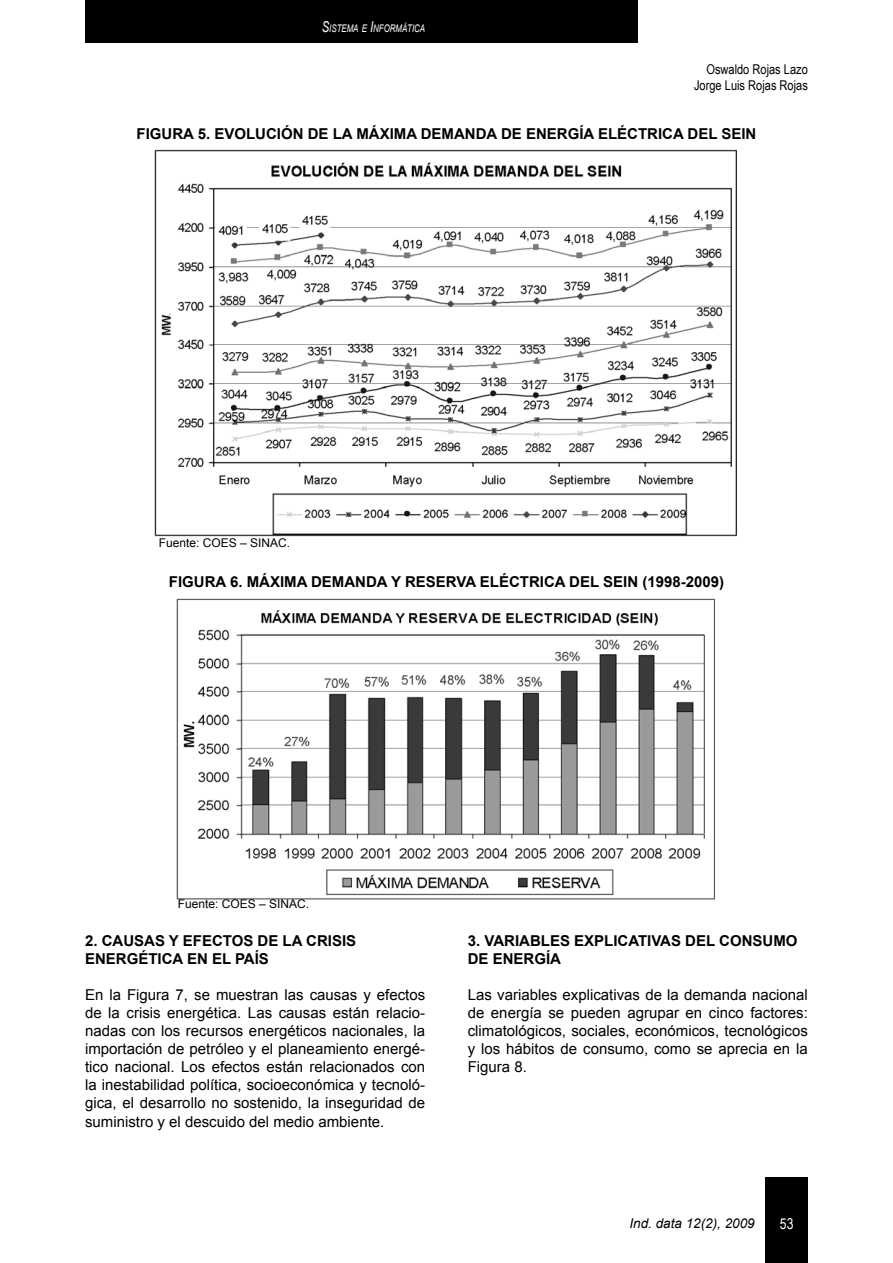
<style>
.page{position:relative;width:893px;height:1263px;background:#fff}
.page>*{position:absolute;margin:0;border:0;box-sizing:border-box;transform-origin:0 0}
.t1{font:15px/18px "Arial";color:#000;text-align:justify}
.t2{font:700 15px/18px "Arial";color:#000}
.t3{font:15px "Arial Narrow";color:#fff}
.t4{font:13.5px/16.2px "Arial Narrow";color:#000;text-align:right}
.t5{font:italic 13.5px "Arial";color:#000}
.t6{font:12px "Arial";color:#000}
.t7{font:italic 10.5px "Arial";color:#fff;scale:.75 1}
.s1{font-size:15px}
</style>
<div class="page">
<div style="left:765px;top:1178px;width:43px;height:85px;background:#000"></div>
<div style="left:85px;top:0;width:553px;height:43px;background:#000"></div>
<img style="left:154px;top:149px;width:583px;height:388px">
<img style="left:176px;top:598px;width:539px;height:302px">
<p class="t7" style="left:322px;top:22px;width:140px"><span class="s1">S</span>ISTEMA E <span class="s1">I</span>NFORMÁTICA</p>
<p class="t4" style="left:694px;top:60px;width:115px">Oswaldo Rojas Lazo<br>Jorge Luis Rojas Rojas</p>
<p class="t2" style="left:137px;top:125px;width:20px">FIGURA</p>
<p class="t2" style="left:198px;top:125px;width:38px">5. EVOLUCIÓN</p>
<p class="t2" style="left:308px;top:125px;width:83px">DE LA MÁXIMA</p>
<p class="t2" style="left:421px;top:125px;width:12px">DEMANDA</p>
<p class="t2" style="left:501px;top:125px;width:36px">DE ENERGÍA</p>
<p class="t2" style="left:598px;top:125px;width:11px">ELÉCTRICA</p>
<p class="t2" style="left:687px;top:125px;width:11px">DEL</p>
<p class="t2" style="left:721px;top:125px;width:37px">SEIN</p>
<p class="t6" style="left:159px;top:535px;width:133px">Fuente: COES – SINAC.</p>
<p class="t2" style="left:169px;top:573px;width:20px">FIGURA</p>
<p class="t2" style="left:230px;top:573px;width:51px">6. MÁXIMA</p>
<p class="t2" style="left:311px;top:573px;width:12px">DEMANDA</p>
<p class="t2" style="left:391px;top:573px;width:25px">Y RESERVA</p>
<p class="t2" style="left:480px;top:573px;width:11px">ELÉCTRICA</p>
<p class="t2" style="left:569px;top:573px;width:11px">DEL</p>
<p class="t2" style="left:603px;top:573px;width:122px">SEIN (1998-2009)</p>
<p class="t6" style="left:178px;top:896px;width:133px">Fuente: COES – SINAC.</p>
<p class="t2" style="left:85px;top:933px;width:273px">2. CAUSAS Y EFECTOS DE LA CRISIS<br>ENERGÉTICA EN EL PAÍS</p>
<p class="t1" style="left:85px;top:986px;width:342px">En la Figura 7, se muestran las causas y efectos de la crisis energética. Las causas están relacio&shy;nadas con los recursos energéticos nacionales, la importación de petróleo y el planeamiento energé&shy;tico nacional. Los efectos están relacionados con la inestabilidad política, socioeconómica y tecnoló&shy;gica, el desarrollo no sostenido, la inseguridad de suministro y el descuido del medio ambiente.</p>
<p class="t2" style="left:468px;top:933px;width:331px">3. VARIABLES EXPLICATIVAS DEL CONSUMO<br>DE ENERGÍA</p>
<p class="t1" style="left:468px;top:986px;width:342px">Las variables explicativas de la demanda nacional de energía se pueden agrupar en cinco factores: climatológicos, sociales, económicos, tecnológicos y los hábitos de consumo, como se aprecia en la Figura 8.</p>
<p class="t5" style="left:629px;top:1215px;width:127px">Ind. data 12(2), 2009</p>
<p class="t3" style="left:780px;top:1213px;width:15px">53</p>
</div>
